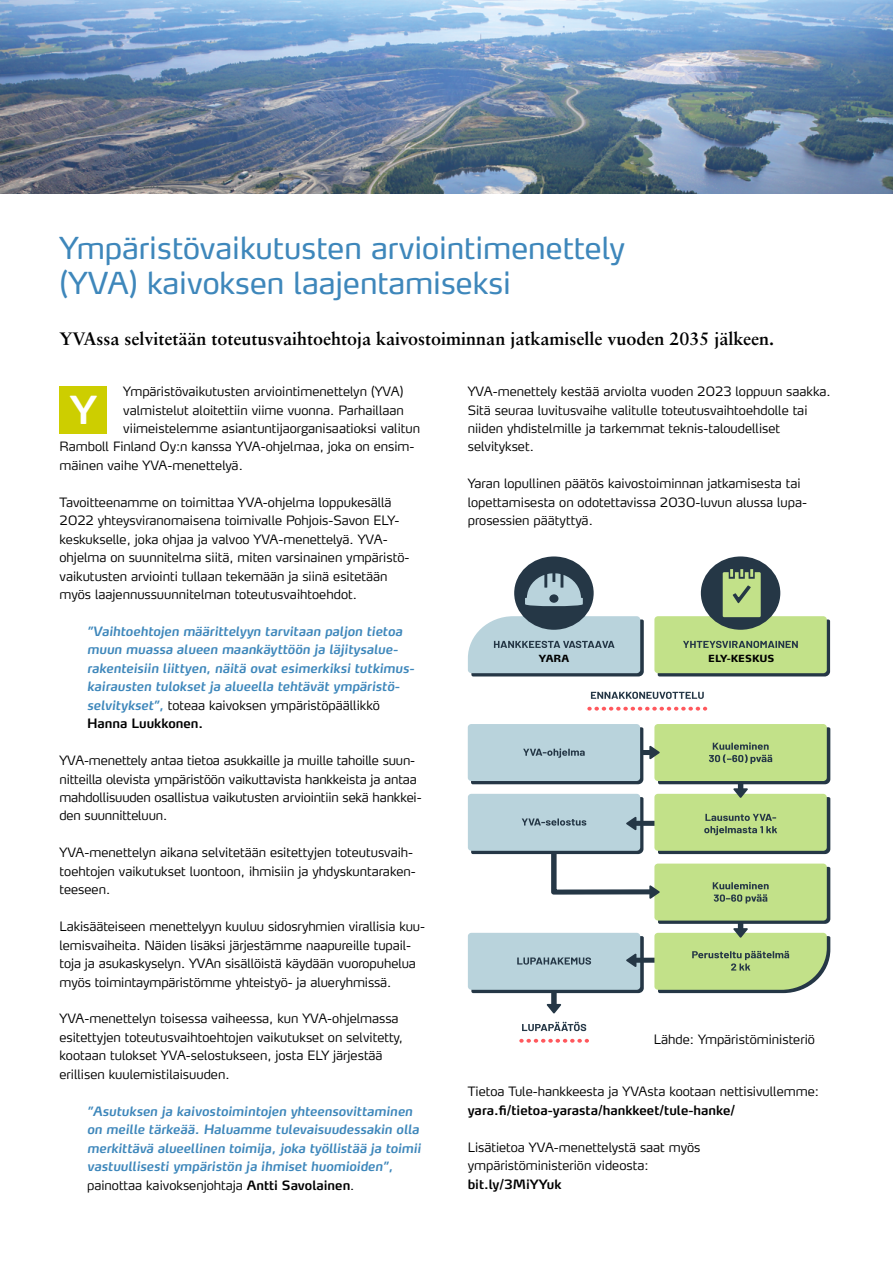
<style>
.page{position:relative;width:893px;height:1263px;background:#fff}
.page>*{position:absolute;margin:0;border:0;box-sizing:border-box;transform-origin:0 0}
.t1{font:600 38.25px "Yara Max LF";color:#fff}
.t2{font:30px/34.5px "Yara Max LF";color:#3e87bb}
.t3{font:700 18px "Sabon LT Std";color:#000}
.t4{font:300 12.75px/18.5px "Yara Max LF";color:#000}
.t5{font:italic 600 12.75px/18.5px "Yara Max LF";color:#3e87bb}
.t6{font:600 12.75px "Yara Max LF";color:#000}
.t7{font:800 9.75px "Yara Max LF";color:#000}
.t8{font:8.7px/11.4px "Arial";letter-spacing:-.005em;color:#000;scale:1.08 1}
.s1{font-weight:300;font-style:normal;color:#000}
.s2{font-style:normal;color:#000}
</style>
<div class="page">
<div style="left:60px;top:386px;width:47px;height:48px;background:#cdce00"></div>
<img style="left:0;top:0;width:893px;height:193px">
<div style="left:654px;top:616px;width:173px;height:57px;background:#c2e189;border-radius:3px"></div>
<svg style="left:468px;top:616px;width:176px;height:60px;background:#abc3cd"></svg>
<div style="left:468px;top:724px;width:172px;height:57px;background:#b9d3dc;border-radius:3px"></div>
<svg style="left:591px;top:692px;width:113px;height:7px"></svg>
<div style="left:654px;top:724px;width:173px;height:57px;background:#c2e189;border-radius:4px"></div>
<svg style="left:522px;top:1022px;width:64px;height:9px"></svg>
<svg style="left:519px;top:1039px;width:70px;height:4px"></svg>
<svg style="left:587px;top:707px;width:120px;height:4px"></svg>
<svg style="left:471px;top:727px;width:359px;height:286px"></svg>
<div style="left:514px;top:557px;width:80px;height:73px;background:#253746;border-radius:50%"></div>
<svg style="left:525px;top:573px;width:58px;height:34px"></svg>
<div style="left:701px;top:557px;width:79px;height:73px;background:#253746;border-radius:50%"></div>
<svg style="left:658px;top:569px;width:172px;height:107px"></svg>
<h2 class="t2" style="left:60px;top:231px;width:567px">Ympäristövaikutusten arviointimenettely (YVA) kaivoksen laajentamiseksi</h2>
<h3 class="t3" style="left:60px;top:328px;width:716px">YVAssa selvitetään toteutusvaihtoehtoja kaivostoiminnan jatkamiselle vuoden 2035 jälkeen.</h3>
<p class="t4" style="left:468px;top:382px;width:364px">YVA-menettely kestää arviolta vuoden 2023 loppuun saakka.<br>Sitä seuraa luvitusvaihe valitulle toteutusvaihtoehdolle tai niiden yhdistelmille ja tarkemmat teknis-taloudelliset selvitykset.</p>
<p class="t4" style="left:468px;top:474px;width:341px">Yaran lopullinen päätös kaivostoiminnan jatkamisesta tai lopettamisesta on odotettavissa 2030-luvun alussa lupa&shy;prosessien päätyttyä.</p>
<p class="t4" style="left:123px;top:382px;width:282px">Ympäristövaikutusten arviointimenettelyn (YVA)</p>
<p class="t4" style="left:123px;top:400px;width:282px">valmistelut aloitettiin viime vuonna. Parhaillaan</p>
<p class="t4" style="left:123px;top:419px;width:298px">viimeistelemme asiantuntijaorganisaatioksi valitun</p>
<p class="t4" style="left:60px;top:437px;width:356px">Ramboll Finland Oy:n kanssa YVA-ohjelmaa, joka on ensim-</p>
<p class="t4" style="left:60px;top:456px;width:185px">mäinen vaihe YVA-menettelyä.</p>
<p class="t4" style="left:60px;top:493px;width:351px">Tavoitteenamme on toimittaa YVA-ohjelma loppukesällä 2022 yhteysviranomaisena toimivalle Pohjois-Savon ELY&shy;keskukselle, joka ohjaa ja valvoo YVA-menettelyä. YVA&shy;ohjelma on suunnitelma siitä, miten varsinainen ympäristö&shy;vaikutusten arviointi tullaan tekemään ja siinä esitetään myös laajennussuunnitelman toteutusvaihtoehdot.</p>
<p class="t5" style="left:87px;top:622px;width:329px">”Vaihtoehtojen määrittelyyn tarvitaan paljon tietoa muun muassa alueen maankäyttöön ja läjitysalue&shy;rakenteisiin liittyen, näitä ovat esimerkiksi tutkimus&shy;kairausten tulokset ja alueella tehtävät ympäristö&shy;selvitykset”, <span class="s1">toteaa kaivoksen ympäristöpäällikkö </span><span class="s2">Hanna Luukkonen.</span></p>
<p class="t4" style="left:60px;top:751px;width:364px">YVA-menettely antaa tietoa asukkaille ja muille tahoille suun&shy;nitteilla olevista ympäristöön vaikuttavista hankkeista ja antaa mahdollisuuden osallistua vaikutusten arviointiin sekä hankkei&shy;den suunnitteluun.</p>
<p class="t4" style="left:60px;top:843px;width:358px">YVA-menettelyn aikana selvitetään esitettyjen toteutusvaih&shy;toehtojen vaikutukset luontoon, ihmisiin ja yhdyskuntaraken&shy;teeseen.</p>
<p class="t4" style="left:60px;top:917px;width:367px">Lakisääteiseen menettelyyn kuuluu sidosryhmien virallisia kuu&shy;lemisvaiheita. Näiden lisäksi järjestämme naapureille tupail&shy;toja ja asukaskyselyn. YVAn sisällöistä käydään vuoropuhelua myös toimintaympäristömme yhteistyö- ja alueryhmissä.</p>
<p class="t4" style="left:60px;top:1009px;width:345px">YVA-menettelyn toisessa vaiheessa, kun YVA-ohjelmassa esitettyjen toteutusvaihtoehtojen vaikutukset on selvitetty, kootaan tulokset YVA-selostukseen, josta ELY järjestää erillisen kuulemistilaisuuden.</p>
<p class="t5" style="left:87px;top:1101px;width:335px">”Asutuksen ja kaivostoimintojen yhteensovittaminen on meille tärkeää. Haluamme tulevaisuudessakin olla merkittävä alueellinen toimija, joka työllistää ja toimii vastuullisesti ympäristön ja ihmiset huomioiden”, <span class="s1">painottaa kaivoksenjohtaja</span> <span class="s2">Antti Savolainen</span><span class="s1">.</span></p>
<h1 class="t1" style="left:70px;top:386px;width:28px">Y</h1>
<p class="t7" style="left:539px;top:652px;width:32px">YARA</p>
<p class="t7" style="left:708px;top:652px;width:68px">ELY-KESKUS</p>
<p class="t4" style="left:654px;top:1029px;width:163px">Lähde: Ympäristöministeriö</p>
<p class="t4" style="left:468px;top:1082px;width:353px">Tietoa Tule-hankkeesta ja YVAsta kootaan nettisivullemme:</p>
<p class="t6" style="left:468px;top:1102px;width:269px">yara.fi/tietoa-yarasta/hankkeet/tule-hanke/</p>
<p class="t4" style="left:468px;top:1137px;width:234px">Lisätietoa YVA-menettelystä saat myös ympäristöministeriön videosta:</p>
<p class="t6" style="left:468px;top:1176px;width:95px">bit.ly/3MiYYuk</p>
<p class="t8" style="left:468px;top:1090px;width:395px">vastaava liittää YVA-selostuksen ja perustellun päätelmän lupahakemukseen. Lupaviranomainen ottaa lupamenettelyssä ja sisällyttää perustellun päätelmän lupaan.</p>
</div>
